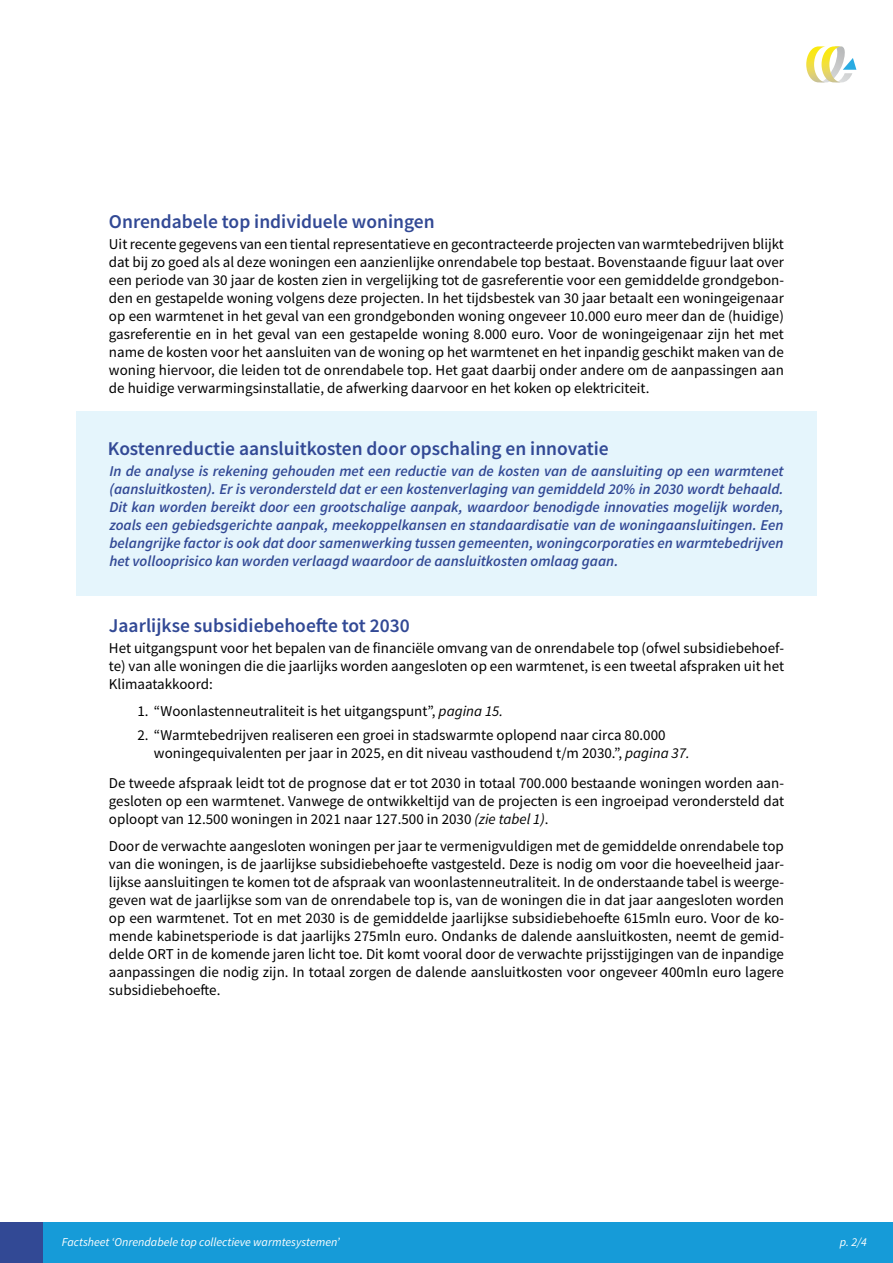
<style>
.page{position:relative;width:893px;height:1263px;background:#fff}
.page>*{position:absolute;margin:0;border:0;box-sizing:border-box;transform-origin:0 0}
.Titel_klein{font:600 19.5px "Source Sans Pro";color:#324995}
.Basistekst_CE_Delft{font:15px/18px "Source Sans Pro";color:#000;text-align:justify}
.Basistekst_CE_Delft-2{font:italic 600 15px/18px "Source Sans Pro";color:#324995;text-align:justify}
.t1{font:italic 12px "Source Sans Pro";color:#fff}
.s1{font-style:italic}
</style>
<div class="page">
<div style="left:0;top:1222px;width:893px;height:41px;background:#169bd8"></div>
<svg style="left:806px;top:46px;width:50px;height:36px"></svg>
<div style="left:0;top:1222px;width:43px;height:41px;background:#324995"></div>
<div style="left:76px;top:411px;width:740px;height:184px;background:#e5f5fc"></div>
<p class="Titel_klein" style="left:109px;top:208px;width:327px">Onrendabele top individuele woningen</p>
<p class="Basistekst_CE_Delft" style="left:109px;top:235px;width:677px">Uit recente gegevens van een tiental representatieve en gecontracteerde projecten van warmtebedrijven blijkt dat bij zo goed als al deze woningen een aanzienlijke onrendabele top bestaat. Bovenstaande figuur laat over een periode van 30 jaar de kosten zien in vergelijking tot de gasreferentie voor een gemiddelde grondgebon&shy;den en gestapelde woning volgens deze projecten. In het tijdsbestek van 30 jaar betaalt een woningeigenaar op een warmtenet in het geval van een grondgebonden woning ongeveer 10.000 euro meer dan de (huidige) gasreferentie en in het geval van een gestapelde woning 8.000 euro. Voor de woningeigenaar zijn het met name de kosten voor het aansluiten van de woning op het warmtenet en het inpandig geschikt maken van de woning hiervoor, die leiden tot de onrendabele top. Het gaat daarbij onder andere om de aanpassingen aan de huidige verwarmingsinstallatie, de afwerking daarvoor en het koken op elektriciteit.</p>
<p class="Titel_klein" style="left:108px;top:436px;width:502px">Kostenreductie aansluitkosten door opschaling en innovatie</p>
<p class="Basistekst_CE_Delft-2" style="left:109px;top:462px;width:676px">In de analyse is rekening gehouden met een reductie van de kosten van de aansluiting op een warmtenet (aansluitkosten). Er is verondersteld dat er een kostenverlaging van gemiddeld 20% in 2030 wordt behaald.<br>Dit kan worden bereikt door een grootschalige aanpak, waardoor benodigde innovaties mogelijk worden, zoals een gebiedsgerichte aanpak, meekoppelkansen en standaardisatie van de woningaansluitingen. Een belangrijke factor is ook dat door samenwerking tussen gemeenten, woningcorporaties en warmtebedrijven het vollooprisico kan worden verlaagd waardoor de aansluitkosten omlaag gaan.</p>
<p class="Titel_klein" style="left:109px;top:613px;width:302px">Jaarlijkse subsidiebehoefte tot 2030</p>
<p class="Basistekst_CE_Delft" style="left:109px;top:639px;width:677px">Het uitgangspunt voor het bepalen van de financiële omvang van de onrendabele top (ofwel subsidiebehoef&shy;te) van alle woningen die die jaarlijks worden aangesloten op een warmtenet, is een tweetal afspraken uit het Klimaatakkoord:</p>
<p class="Basistekst_CE_Delft" style="left:137px;top:702px;width:367px">1. “Woonlastenneutraliteit is het uitgangspunt”, <span class="s1">pagina 15.</span></p>
<p class="Basistekst_CE_Delft" style="left:154px;top:726px;width:537px;text-indent:-16px">2. “Warmtebedrijven realiseren een groei in stadswarmte oplopend naar circa 80.000 woningequivalenten per jaar in 2025, en dit niveau vasthoudend t/m 2030.”, <span class="s1">pagina 37.</span></p>
<p class="Basistekst_CE_Delft" style="left:109px;top:774px;width:677px">De tweede afspraak leidt tot de prognose dat er tot 2030 in totaal 700.000 bestaande woningen worden aan&shy;gesloten op een warmtenet. Vanwege de ontwikkeltijd van de projecten is een ingroeipad verondersteld dat oploopt van 12.500 woningen in 2021 naar 127.500 in 2030 <span class="s1">(zie tabel 1)</span>.</p>
<p class="Basistekst_CE_Delft" style="left:109px;top:837px;width:677px">Door de verwachte aangesloten woningen per jaar te vermenigvuldigen met de gemiddelde onrendabele top van die woningen, is de jaarlijkse subsidiebehoefte vastgesteld. Deze is nodig om voor die hoeveelheid jaar&shy;lijkse aansluitingen te komen tot de afspraak van woonlastenneutraliteit. In de onderstaande tabel is weerge&shy;geven wat de jaarlijkse som van de onrendabele top is, van de woningen die in dat jaar aangesloten worden op een warmtenet. Tot en met 2030 is de gemiddelde jaarlijkse subsidiebehoefte 615mln euro. Voor de ko&shy;mende kabinetsperiode is dat jaarlijks 275mln euro. Ondanks de dalende aansluitkosten, neemt de gemid&shy;delde ORT in de komende jaren licht toe. Dit komt vooral door de verwachte prijsstijgingen van de inpandige aanpassingen die nodig zijn. In totaal zorgen de dalende aansluitkosten voor ongeveer 400mln euro lagere subsidiebehoefte.</p>
<p class="t1" style="left:62px;top:1234px;width:279px">Factsheet ‘Onrendabele top collectieve warmtesystemen’</p>
<p class="t1" style="left:840px;top:1234px;width:29px">p. 2/4</p>
</div>
